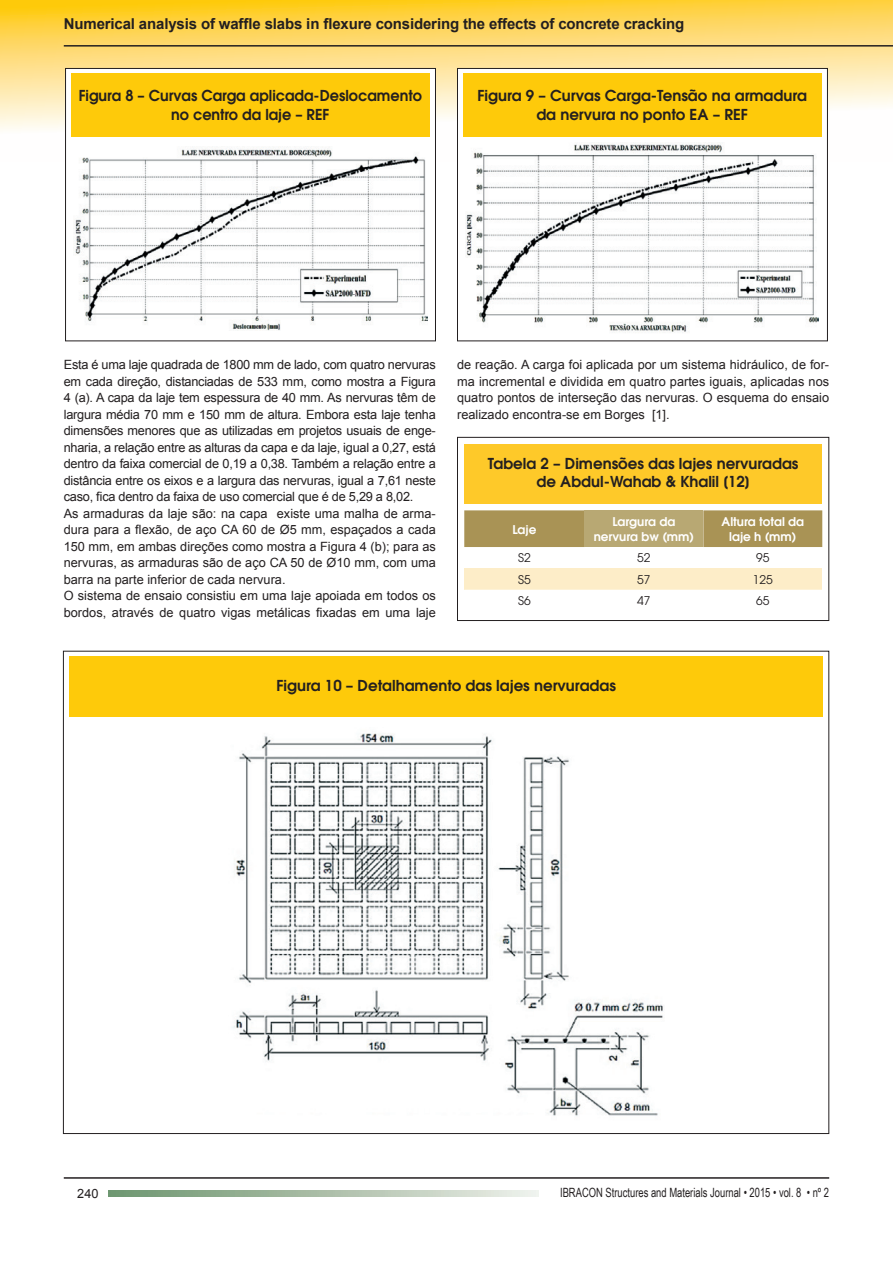
<style>
.page{position:relative;width:893px;height:1263px;background:#fff}
.page>*{position:absolute;margin:0;border:0;box-sizing:border-box;transform-origin:0 0}
.t1{font:600 15px/19px "Avant Garde";color:#231f20;text-align:center}
.t2{font:700 15px "Arial";letter-spacing:-.01em;color:#231f20}
.t3{font:600 15px/19px "Avant Garde";color:#231f20;text-align:center;scale:.96 1}
.t4{font:12.75px/16.5px "Arial";letter-spacing:-.02em;color:#231f20}
.t5{font:12.75px "Arial Narrow";color:#231f20;scale:.9 1}
.t6{font:600 12px/15px "Avant Garde";color:#fff;text-align:center}
.t7{font:12px "Avant Garde";color:#231f20}
</style>
<div class="page">
<svg style="left:0;top:0;width:893px;height:130px;background:#fedb71"></svg>
<hr style="left:64px;top:1177px;width:765px;height:2px;background:#231f20">
<hr style="left:64px;top:45px;width:829px;height:2px;background:#231f20">
<svg style="left:108px;top:1190px;width:431px;height:6px;background:#acc0aa"></svg>
<div style="left:66px;top:68px;width:369px;height:273px;background:#fff"></div>
<div style="left:65px;top:68px;width:371px;height:273px;border:1px solid #231f20"></div>
<div style="left:71px;top:74px;width:359px;height:63px;background:#feca0a"></div>
<img style="left:74px;top:147px;width:353px;height:184px">
<div style="left:457px;top:68px;width:370px;height:273px;background:#fff"></div>
<div style="left:457px;top:68px;width:371px;height:273px;border:1px solid #231f20"></div>
<div style="left:463px;top:74px;width:359px;height:63px;background:#feca0a"></div>
<img style="left:466px;top:143px;width:353px;height:190px">
<div style="left:70px;top:656px;width:753px;height:61px;background:#feca0a"></div>
<img style="left:232px;top:733px;width:431px;height:383px">
<div style="left:457px;top:437px;width:372px;height:184px;border:1px solid #231f20"></div>
<div style="left:464px;top:444px;width:358px;height:60px;background:#fec929"></div>
<div style="left:464px;top:510px;width:358px;height:37px;background:#a99355"></div>
<div style="left:584px;top:510px;width:119px;height:37px;background:#b8a873"></div>
<div style="left:464px;top:568px;width:120px;height:22px;background:#fdedc8"></div>
<div style="left:584px;top:568px;width:119px;height:22px;background:#fdedc8"></div>
<div style="left:703px;top:568px;width:119px;height:22px;background:#fdedc8"></div>
<p class="t2" style="left:64px;top:13px;width:622px">Numerical analysis of waffle slabs in flexure considering the effects of concrete cracking</p>
<p class="t3" style="left:79px;top:86px;width:359px">Figura 8 – Curvas Carga aplicada-Deslocamento no centro da laje – REF</p>
<p class="t1" style="left:477px;top:86px;width:331px">Figura 9 – Curvas Carga-Tensão na armadura da nervura no ponto EA – REF</p>
<p class="t4" style="left:64px;top:356px;width:374px">Esta é uma laje quadrada de 1800 mm de lado, com quatro nervuras em cada direção, distanciadas de 533 mm, como mostra a Figura 4 (a). A capa da laje tem espessura de 40 mm. As nervuras têm de largura média 70 mm e 150 mm de altura. Embora esta laje tenha dimensões menores que as utilizadas em projetos usuais de enge&shy;nharia, a relação entre as alturas da capa e da laje, igual a 0,27, está dentro da faixa comercial de 0,19 a 0,38. Também a relação entre a distância entre os eixos e a largura das nervuras, igual a 7,61 neste caso, fica dentro da faixa de uso comercial que é de 5,29 a 8,02.<br>As armaduras da laje são: na capa existe uma malha de arma&shy;dura para a flexão, de aço CA 60 de Ø5 mm, espaçados a cada 150 mm, em ambas direções como mostra a Figura 4 (b); para as nervuras, as armaduras são de aço CA 50 de Ø10 mm, com uma barra na parte inferior de cada nervura.<br>O sistema de ensaio consistiu em uma laje apoiada em todos os bordos, através de quatro vigas metálicas fixadas em uma laje</p>
<p class="t4" style="left:457px;top:356px;width:374px;text-align:justify">de reação. A carga foi aplicada por um sistema hidráulico, de for&shy;ma incremental e dividida em quatro partes iguais, aplicadas nos quatro pontos de interseção das nervuras. O esquema do ensaio realizado encontra-se em Borges [1].</p>
<p class="t1" style="left:488px;top:454px;width:312px;line-height:18px">Tabela 2 – Dimensões das lajes nervuradas de Abdul-Wahab &amp; Khalil [12]</p>
<p class="t6" style="left:512px;top:521px;width:25px">Laje</p>
<p class="t6" style="left:594px;top:514px;width:102px">Largura da nervura bw (mm)</p>
<p class="t6" style="left:721px;top:514px;width:84px">Altura total da laje h (mm)</p>
<p class="t7" style="left:518px;top:551px;width:14px">S2</p>
<p class="t7" style="left:637px;top:551px;width:15px">52</p>
<p class="t7" style="left:756px;top:551px;width:15px">95</p>
<p class="t7" style="left:518px;top:572px;width:14px">S5</p>
<p class="t7" style="left:637px;top:572px;width:15px">57</p>
<p class="t7" style="left:753px;top:572px;width:21px">125</p>
<p class="t7" style="left:518px;top:594px;width:14px">S6</p>
<p class="t7" style="left:637px;top:594px;width:15px">47</p>
<p class="t7" style="left:756px;top:594px;width:15px">65</p>
<p class="t1" style="left:276px;top:675px;width:341px">Figura 10 – Detalhamento das lajes nervuradas</p>
<p class="t4" style="left:77px;top:1185px;width:23px">240</p>
<p class="t5" style="left:560px;top:1183px;width:300px">IBRACON Structures and Materials Journal • 2015 • vol. 8 • nº 2</p>
</div>
